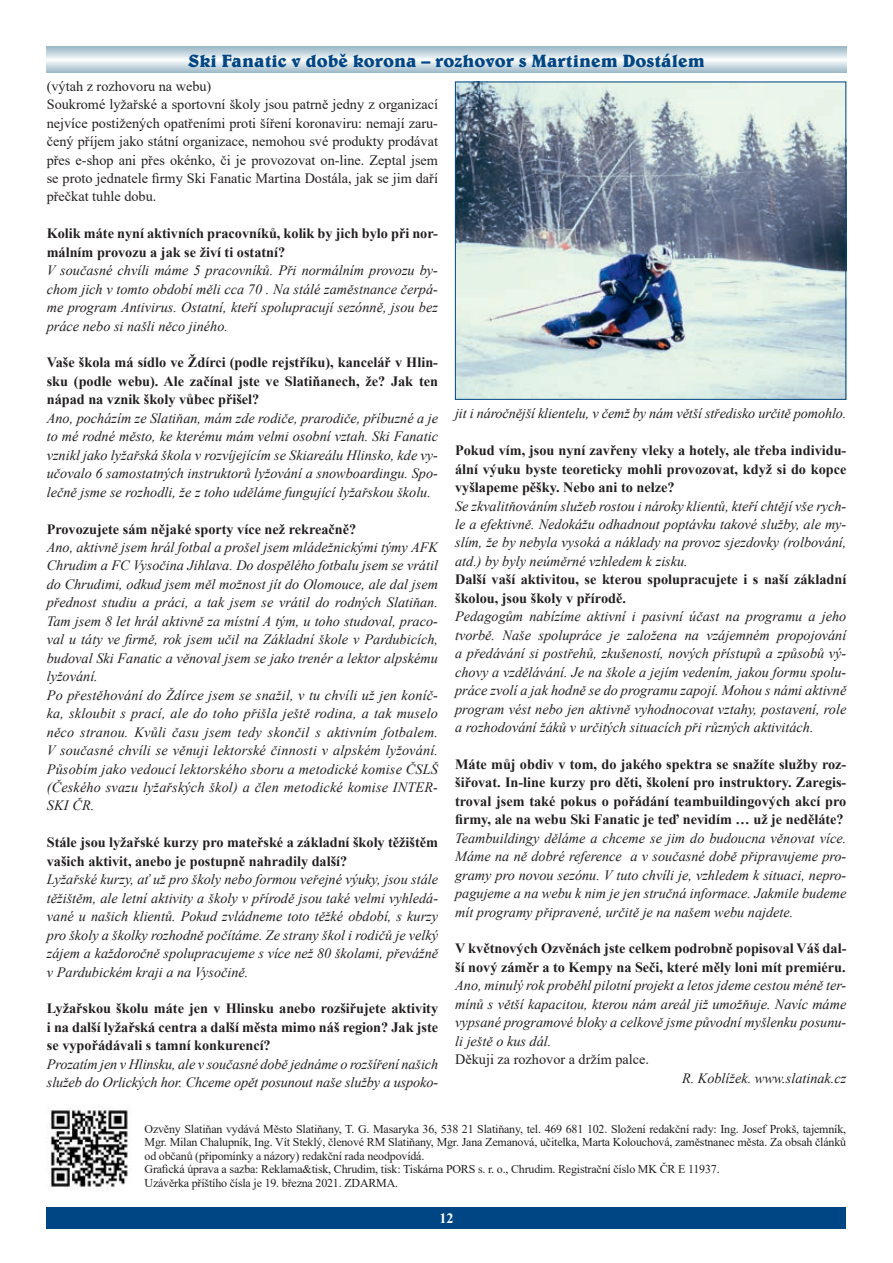
<style>
.page{position:relative;width:893px;height:1263px;background:#fff}
.page>*{position:absolute;margin:0;border:0;box-sizing:border-box;transform-origin:0 0}
.t1{font:700 18px "Belwe AT";color:#004684}
.t2{font:italic 14.25px/18.5px "Times New Roman";color:#231f20;text-align:justify}
.t3{font:700 14.25px/18.5px "Times New Roman";color:#231f20}
.t4{font:14.25px/18.5px "Times New Roman";color:#231f20}
.t5{font:700 14.25px "Times New Roman";color:#fff}
.t6{font:12px/13.5px "Times New Roman";letter-spacing:-.015em;color:#231f20}
</style>
<div class="page">
<div style="left:47px;top:1208px;width:799px;height:21px;background:#004684"></div>
<img style="left:47px;top:1110px;width:82px;height:81px">
<svg style="left:47px;top:47px;width:799px;height:25px"></svg>
<img style="left:457px;top:84px;width:387px;height:314px">
<div style="left:455px;top:82px;width:391px;height:318px;border:1px solid #004684"></div>
<p class="t1" style="left:188px;top:49px;width:518px">Ski Fanatic v době korona – rozhovor s Martinem Dostálem</p>
<p class="t4" style="left:47px;top:76px;width:393px">(výtah z rozhovoru na webu)<br>Soukromé lyžařské a sportovní školy jsou patrně jedny z organizací nejvíce postižených opatřeními proti šíření koronaviru: nemají zaru&shy;čený příjem jako státní organizace, nemohou své produkty prodávat přes e-shop ani přes okénko, či je provozovat on-line. Zeptal jsem se proto jednatele firmy Ski Fanatic Martina Dostála, jak se jim daří přečkat tuhle dobu.</p>
<p class="t3" style="left:47px;top:224px;width:393px">Kolik máte nyní aktivních pracovníků, kolik by jich bylo při nor&shy;málním provozu a jak se živí ti ostatní?</p>
<p class="t2" style="left:47px;top:261px;width:393px">V současné chvíli máme 5 pracovníků. Při normálním provozu by&shy;chom jich v tomto období měli cca 70 . Na stálé zaměstnance čerpá&shy;me program Antivirus. Ostatní, kteří spolupracují sezónně, jsou bez práce nebo si našli něco jiného.</p>
<p class="t3" style="left:47px;top:353px;width:393px;text-align:justify">Vaše škola má sídlo ve Ždírci (podle rejstříku), kancelář v Hlin&shy;sku (podle webu). Ale začínal jste ve Slatiňanech, že? Jak ten nápad na vznik školy vůbec přišel?</p>
<p class="t2" style="left:47px;top:408px;width:393px">Ano, pocházím ze Slatiňan, mám zde rodiče, prarodiče, příbuzné a je to mé rodné město, ke kterému mám velmi osobní vztah. Ski Fanatic vznikl jako lyžařská škola v rozvíjejícím se Skiareálu Hlinsko, kde vy&shy;učovalo 6 samostatných instruktorů lyžování a snowboardingu. Spo&shy;lečně jsme se rozhodli, že z toho uděláme fungující lyžařskou školu.</p>
<p class="t3" style="left:47px;top:519px;width:311px">Provozujete sám nějaké sporty více než rekreačně?</p>
<p class="t2" style="left:47px;top:538px;width:393px;text-align:left">Ano, aktivně jsem hrál fotbal a prošel jsem mládežnickými týmy AFK Chrudim a FC Vysočina Jihlava. Do dospělého fotbalu jsem se vrátil do Chrudimi, odkud jsem měl možnost jít do Olomouce, ale dal jsem přednost studiu a práci, a tak jsem se vrátil do rodných Slatiňan.<br>Tam jsem 8 let hrál aktivně za místní A tým, u toho studoval, praco&shy;val u táty ve firmě, rok jsem učil na Základní škole v Pardubicích, budoval Ski Fanatic a věnoval jsem se jako trenér a lektor alpskému lyžování.<br>Po přestěhování do Ždírce jsem se snažil, v tu chvíli už jen koníč&shy;ka, skloubit s prací, ale do toho přišla ještě rodina, a tak muselo něco stranou. Kvůli času jsem tedy skončil s aktivním fotbalem.<br>V současné chvíli se věnuji lektorské činnosti v alpském lyžování.<br>Působím jako vedoucí lektorského sboru a metodické komise ČSLŠ (Českého svazu lyžařských škol) a člen metodické komise INTER-SKI ČR.</p>
<p class="t3" style="left:47px;top:833px;width:393px">Stále jsou lyžařské kurzy pro mateřské a základní školy těžištěm vašich aktivit, anebo je postupně nahradily další?</p>
<p class="t2" style="left:47px;top:870px;width:393px">Lyžařské kurzy, ať už pro školy nebo formou veřejné výuky, jsou stále těžištěm, ale letní aktivity a školy v přírodě jsou také velmi vyhledá&shy;vané u našich klientů. Pokud zvládneme toto těžké období, s kurzy pro školy a školky rozhodně počítáme. Ze strany škol i rodičů je velký zájem a každoročně spolupracujeme s více než 80 školami, převážně v Pardubickém kraji a na Vysočině.</p>
<p class="t3" style="left:47px;top:999px;width:393px;text-align:justify">Lyžařskou školu máte jen v Hlinsku anebo rozšiřujete aktivity i na další lyžařská centra a další města mimo náš region? Jak jste se vypořádávali s tamní konkurencí?</p>
<p class="t2" style="left:47px;top:1054px;width:393px">Prozatím jen v Hlinsku, ale v současné době jednáme o rozšíření našich služeb do Orlických hor. Chceme opět posunout naše služby a uspoko-</p>
<p class="t2" style="left:455px;top:404px;width:393px">jit i náročnější klientelu, v čemž by nám větší středisko určitě pomohlo.</p>
<p class="t3" style="left:455px;top:441px;width:393px;text-align:justify">Pokud vím, jsou nyní zavřeny vleky a hotely, ale třeba individu&shy;ální výuku byste teoreticky mohli provozovat, když si do kopce vyšlapeme pěšky. Nebo ani to nelze?</p>
<p class="t2" style="left:455px;top:496px;width:393px">Se zkvalitňováním služeb rostou i nároky klientů, kteří chtějí vše rych&shy;le a efektivně. Nedokážu odhadnout poptávku takové služby, ale my&shy;slím, že by nebyla vysoká a náklady na provoz sjezdovky (rolbování, atd.) by byly neúměrné vzhledem k zisku.</p>
<p class="t3" style="left:455px;top:570px;width:393px">Další vaší aktivitou, se kterou spolupracujete i s naší základní školou, jsou školy v přírodě.</p>
<p class="t2" style="left:455px;top:607px;width:393px">Pedagogům nabízíme aktivní i pasivní účast na programu a jeho tvorbě. Naše spolupráce je založena na vzájemném propojování a předávání si postřehů, zkušeností, nových přístupů a způsobů vý&shy;chovy a vzdělávání. Je na škole a jejím vedením, jakou formu spolu&shy;práce zvolí a jak hodně se do programu zapojí. Mohou s námi aktivně program vést nebo jen aktivně vyhodnocovat vztahy, postavení, role a rozhodování žáků v určitých situacích při různých aktivitách.</p>
<p class="t3" style="left:455px;top:754px;width:393px;text-align:justify">Máte můj obdiv v tom, do jakého spektra se snažíte služby roz&shy;šiřovat. In-line kurzy pro děti, školení pro instruktory. Zaregis&shy;troval jsem také pokus o pořádání teambuildingových akcí pro firmy, ale na webu Ski Fanatic je teď nevidím … už je neděláte?</p>
<p class="t2" style="left:455px;top:828px;width:393px">Teambuildingy děláme a chceme se jim do budoucna věnovat více.<br>Máme na ně dobré reference a v současné době připravujeme pro&shy;gramy pro novou sezónu. V tuto chvíli je, vzhledem k situaci, nepro&shy;pagujeme a na webu k nim je jen stručná informace. Jakmile budeme mít programy připravené, určitě je na našem webu najdete.</p>
<p class="t3" style="left:455px;top:939px;width:393px">V květnových Ozvěnách jste celkem podrobně popisoval Váš dal&shy;ší nový záměr a to Kempy na Seči, které měly loni mít premiéru.</p>
<p class="t2" style="left:455px;top:976px;width:393px">Ano, minulý rok proběhl pilotní projekt a letos jdeme cestou méně ter&shy;mínů s větší kapacitou, kterou nám areál již umožňuje. Navíc máme vypsané programové bloky a celkově jsme původní myšlenku posunu&shy;li ještě o kus dál.</p>
<p class="t4" style="left:455px;top:1050px;width:195px">Děkuji za rozhovor a držím palce.</p>
<p class="t2" style="left:682px;top:1068px;width:166px">R. Koblížek. www.slatinak.cz</p>
<p class="t6" style="left:145px;top:1121px;width:703px">Ozvěny Slatiňan vydává Město Slatiňany, T. G. Masaryka 36, 538 21 Slatiňany, tel. 469 681 102. Složení redakční rady: Ing. Josef Prokš, tajemník, Mgr. Milan Chalupník, Ing. Vít Steklý, členové RM Slatiňany, Mgr. Jana Zemanová, učitelka, Marta Kolouchová, zaměstnanec města. Za obsah článků od občanů (připomínky a názory) redakční rada neodpovídá.<br>Grafická úprava a sazba: Reklama&amp;tisk, Chrudim, tisk: Tiskárna PORS s. r. o., Chrudim. Registrační číslo MK ČR E 11937.<br>Uzávěrka příštího čísla je 19. března 2021. ZDARMA.</p>
<p class="t5" style="left:439px;top:1208px;width:16px">12</p>
</div>
